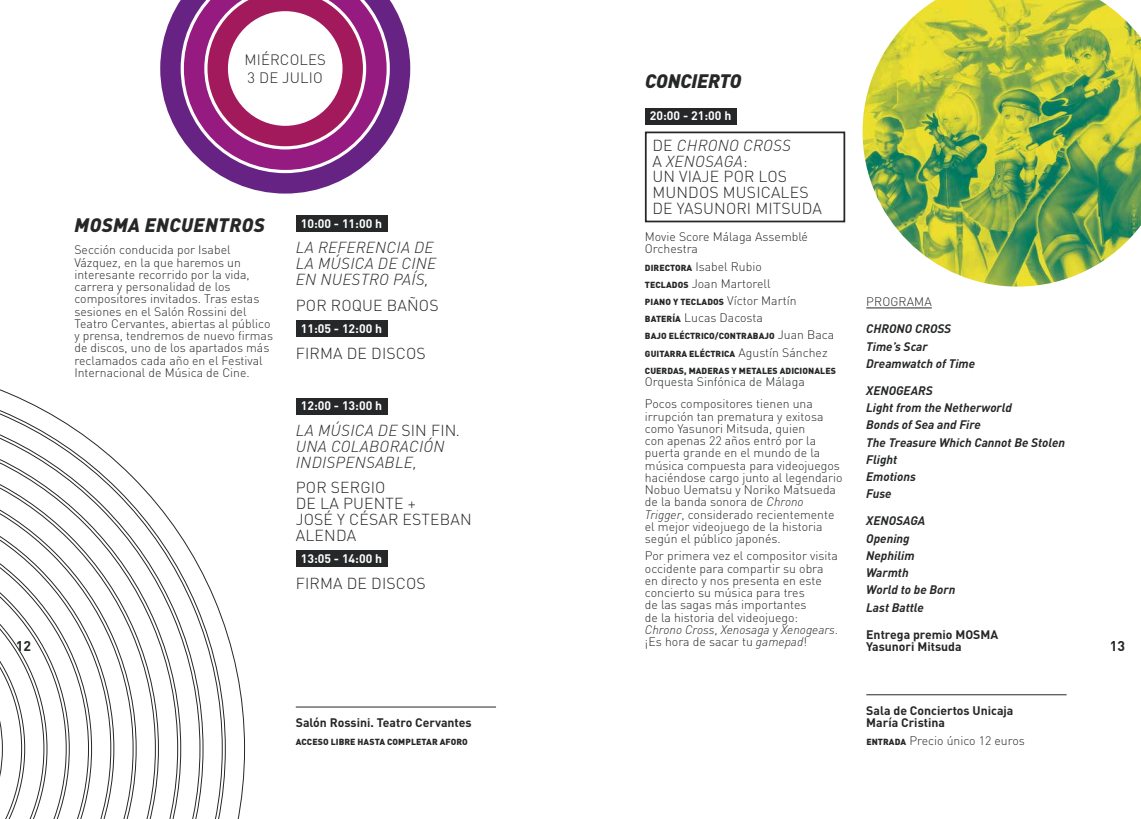
<style>
.page{position:relative;width:1141px;height:819px;background:#fff}
.page>*{position:absolute;margin:0;border:0;box-sizing:border-box;transform-origin:0 0}
.t1{font:italic 900 19.25px "DIN Pro";letter-spacing:.02em;color:#252728}
.t2{font:italic 900 19.25px "DIN Pro";letter-spacing:-.01em;color:#252728}
.t3{font:300 15.75px/15.8px "DIN Pro";letter-spacing:.01em;color:#252728}
.t4{font:italic 300 15.75px/15.8px "DIN Pro";letter-spacing:.02em;color:#252728}
.t5{font:300 14.88px/17.8px "DIN Pro";letter-spacing:.01em;color:#252728}
.t6{font:700 14px "DIN Pro";color:#252728}
.t7{font:300 12.25px/12.2px "DIN Pro";color:#252728}
.t8{font:italic 700 12.25px/17.2px "DIN Pro";color:#252728}
.t9{font:700 12.25px/12.2px "DIN Pro";color:#252728}
.t10{font:700 12.25px "DIN Pro";color:#fff}
.t11{font:900 8.75px/17.2px "DIN Pro";letter-spacing:.01em;color:#252728}
.s1{font-style:italic}
.s2{font-weight:900;font-size:8.75px}
.s3{font-weight:300;font-size:12.25px}
.s4{font-style:normal}
</style>
<div class="page">
<svg style="left:160px;top:0;width:250px;height:193px"></svg>
<hr style="left:866px;top:307px;width:66px;height:1px;background:#252728">
<hr style="left:296px;top:706px;width:200px;height:1px;background:#252728">
<hr style="left:866px;top:694px;width:201px;height:1px;background:#252728">
<div style="left:296px;top:215px;width:91px;height:17px;background:#252728"></div>
<div style="left:645px;top:108px;width:92px;height:17px;background:#252728"></div>
<div style="left:296px;top:397px;width:91px;height:17px;background:#252728"></div>
<div style="left:296px;top:320px;width:91px;height:17px;background:#252728"></div>
<div style="left:296px;top:550px;width:91px;height:17px;background:#252728"></div>
<div style="left:645px;top:131px;width:200px;height:91px;border:2px solid #252728"></div>
<img style="left:863px;top:0;width:278px;height:286px">
<svg style="left:0;top:389px;width:245px;height:430px"></svg>
<p class="t5" style="left:244px;top:50px;width:83px">MIÉRCOLES<br>3 DE JULIO</p>
<h1 class="t2" style="left:645px;top:65px;width:98px">CONCIERTO</h1>
<p class="t10" style="left:650px;top:107px;width:83px">20:00 - 21:00 h</p>
<p class="t3" style="left:652px;top:137px;width:171px">DE <span class="s1">CHRONO CROSS<br></span>A <span class="s1">XENOSAGA</span>:<br>UN VIAJE POR LOS<br>MUNDOS MUSICALES<br>DE YASUNORI MITSUDA</p>
<p class="t7" style="left:645px;top:230px;width:165px">Movie Score Málaga Assemblé<br>Orchestra</p>
<p class="t7" style="left:645px;top:257px;width:127px;line-height:17.2px"><span class="s2">DIRECTORA</span> Isabel Rubio<br><span class="s2">TECLADOS</span> Joan Martorell</p>
<p class="t11" style="left:645px;top:293px;width:153px">PIANO Y TECLADOS <span class="s3">Víctor Martín</span></p>
<p class="t7" style="left:645px;top:311px;width:119px"><span class="s2">BATERÍA</span> Lucas Dacosta</p>
<p class="t11" style="left:645px;top:327px;width:192px">BAJO ELÉCTRICO/CONTRABAJO <span class="s3">Juan Baca<br></span>GUITARRA ELÉCTRICA <span class="s3">Agustín Sánchez<br></span>CUERDAS, MADERAS Y METALES ADICIONALES</p>
<p class="t7" style="left:645px;top:370px;width:169px;line-height:22.2px">Orquesta Sinfónica de Málaga<br>Pocos compositores tienen una</p>
<p class="t7" style="left:645px;top:409px;width:199px">irrupción tan prematura y exitosa como Yasunori Mitsuda, quien<br>con apenas 22 años entró por la puerta grande en el mundo de la música compuesta para videojuegos haciéndose cargo junto al legendario<br>Nobuo Uematsu y Noriko Matsueda de la banda sonora de <span class="s1">Chrono<br>Trigger</span>, considerado recientemente el mejor videojuego de la historia según el público japonés.</p>
<p class="t7" style="left:645px;top:549px;width:195px">Por primera vez el compositor visita occidente para compartir su obra en directo y nos presenta en este concierto su música para tres<br>de las sagas más importantes<br>de la historia del videojuego:<br><span class="s1">Chrono Cross</span>, <span class="s1">Xenosaga</span> y <span class="s1">Xenogears</span>. ¡Es hora de sacar tu <span class="s1">gamepad</span>!</p>
<h1 class="t1" style="left:75px;top:209px;width:192px">MOSMA ENCUENTROS</h1>
<p class="t7" style="left:74px;top:243px;width:200px">Sección conducida por Isabel Vázquez, en la que haremos un interesante recorrido por la vida, carrera y personalidad de los compositores invitados. Tras estas sesiones en el Salón Rossini del Teatro Cervantes, abiertas al público y prensa, tendremos de nuevo firmas de discos, uno de los apartados más reclamados cada año en el Festival Internacional de Música de Cine.</p>
<p class="t10" style="left:301px;top:215px;width:83px">10:00 - 11:00 h</p>
<p class="t4" style="left:296px;top:238px;width:142px">LA REFERENCIA DE<br>LA MÚSICA DE CINE<br>EN NUESTRO PAÍS,</p>
<p class="t3" style="left:296px;top:296px;width:144px">POR ROQUE BAÑOS</p>
<p class="t10" style="left:301px;top:320px;width:83px">11:05 - 12:00 h</p>
<p class="t3" style="left:296px;top:344px;width:132px">FIRMA DE DISCOS</p>
<p class="t7" style="left:866px;top:295px;width:67px">PROGRAMA</p>
<p class="t8" style="left:866px;top:319px;width:110px">CHRONO CROSS<br>Time’s Scar<br>Dreamwatch of Time</p>
<p class="t8" style="left:866px;top:380px;width:200px">XENOGEARS<br>Light from the Netherworld<br>Bonds of Sea and Fire<br>The Treasure Which Cannot Be Stolen<br>Flight<br>Emotions<br>Fuse</p>
<p class="t8" style="left:866px;top:511px;width:91px">XENOSAGA<br>Opening<br>Nephilim<br>Warmth<br>World to be Born<br>Last Battle</p>
<p class="t9" style="left:866px;top:627px;width:134px">Entrega premio MOSMA<br>Yasunori Mitsuda</p>
<p class="t10" style="left:301px;top:397px;width:83px">12:00 - 13:00 h</p>
<p class="t4" style="left:296px;top:421px;width:166px">LA MÚSICA DE <span class="s4">SIN FIN</span>.<br>UNA COLABORACIÓN<br>INDISPENSABLE,</p>
<p class="t3" style="left:296px;top:479px;width:178px">POR SERGIO<br>DE LA PUENTE +<br>JOSÉ Y CÉSAR ESTEBAN<br>ALENDA</p>
<p class="t10" style="left:301px;top:550px;width:83px">13:05 - 14:00 h</p>
<p class="t3" style="left:296px;top:574px;width:132px">FIRMA DE DISCOS</p>
<p class="t6" style="left:16px;top:636px;width:17px">12</p>
<p class="t6" style="left:1110px;top:636px;width:17px">13</p>
<p class="t9" style="left:296px;top:716px;width:177px">Salón Rossini. Teatro Cervantes</p>
<p class="t11" style="left:296px;top:732px;width:173px">ACCESO LIBRE HASTA COMPLETAR AFORO</p>
<p class="t9" style="left:866px;top:704px;width:149px">Sala de Conciertos Unicaja<br>María Cristina</p>
<p class="t7" style="left:866px;top:733px;width:160px"><span class="s2">ENTRADA</span> Precio único 12 euros</p>
</div>
